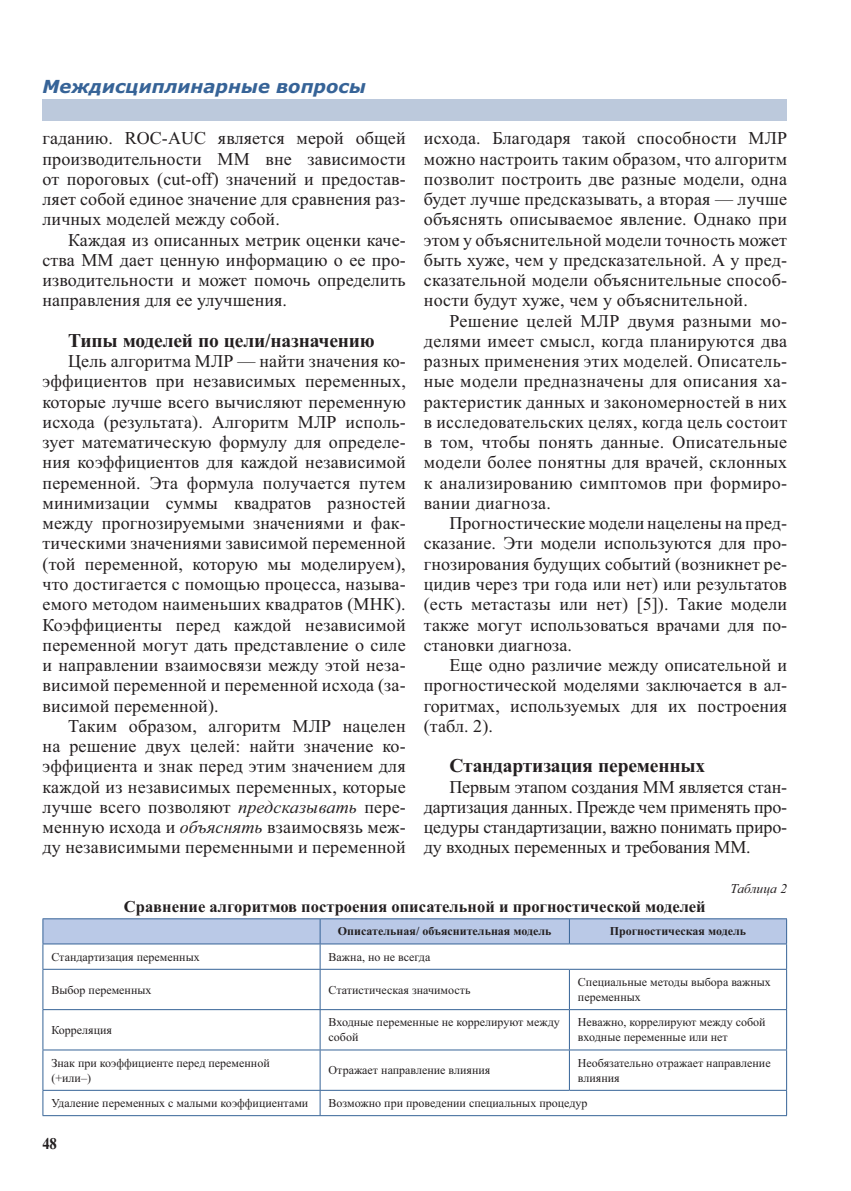
<style>
.page{position:relative;width:851px;height:1191px;background:#fff}
.page>*{position:absolute;margin:0;border:0;box-sizing:border-box;transform-origin:0 0}
.t1{font:700 19.5px "Times New Roman";letter-spacing:-.01em;color:#231f20}
.t2{font:18px/20.2px "Times New Roman";letter-spacing:.005em;color:#231f20;text-align:justify}
.t3{font:italic 700 18px "Verdana";color:#366397}
.t4{font:700 16.5px "Times New Roman";color:#231f20}
.t5{font:700 16.5px "Times New Roman";color:#231f20;scale:.9 1}
.t6{font:italic 13.5px "Times New Roman";color:#231f20}
.t7{font:12px/15px "Times New Roman";color:#231f20}
.t8{font:700 12px "Times New Roman";color:#231f20}
.s1{font-style:italic}
</style>
<div class="page">
<div style="left:43px;top:99px;width:744px;height:21px;background:#bcc9dc"></div>
<hr style="left:43px;top:969px;width:526px;height:1px;background:#366397">
<hr style="left:320px;top:969px;width:1px;height:40px;background:#366397">
<hr style="left:569px;top:969px;width:217px;height:1px;background:#366397">
<hr style="left:569px;top:969px;width:1px;height:40px;background:#366397">
<hr style="left:43px;top:1009px;width:526px;height:1px;background:#366397">
<hr style="left:320px;top:1010px;width:1px;height:39px;background:#366397">
<hr style="left:569px;top:1009px;width:217px;height:1px;background:#366397">
<hr style="left:569px;top:1010px;width:1px;height:39px;background:#366397">
<hr style="left:43px;top:1049px;width:526px;height:1px;background:#366397">
<hr style="left:320px;top:1050px;width:1px;height:40px;background:#366397">
<hr style="left:569px;top:1049px;width:217px;height:1px;background:#366397">
<hr style="left:569px;top:1050px;width:1px;height:40px;background:#366397">
<hr style="left:43px;top:1090px;width:526px;height:1px;background:#366397">
<svg style="left:320px;top:1090px;width:1px;height:25px"></svg>
<hr style="left:569px;top:1090px;width:217px;height:1px;background:#366397">
<svg style="left:43px;top:918px;width:744px;height:51px"></svg>
<hr style="left:43px;top:969px;width:1px;height:40px;background:#366397">
<hr style="left:786px;top:969px;width:1px;height:40px;background:#366397">
<hr style="left:43px;top:1010px;width:1px;height:39px;background:#366397">
<hr style="left:786px;top:1010px;width:1px;height:39px;background:#366397">
<hr style="left:43px;top:1050px;width:1px;height:40px;background:#366397">
<hr style="left:786px;top:1050px;width:1px;height:40px;background:#366397">
<svg style="left:43px;top:1090px;width:1px;height:25px"></svg>
<svg style="left:786px;top:1090px;width:1px;height:25px"></svg>
<hr style="left:43px;top:1115px;width:743px;height:1px;background:#366397">
<p class="t3" style="left:43px;top:80px;width:325px">Междисциплинарные вопросы</p>
<p class="t2" style="left:43px;top:130px;width:365px">гаданию. ROC-AUC является мерой общей производительности ММ вне зависимости от пороговых (cut-off) значений и предостав&shy;ляет собой единое значение для сравнения раз&shy;личных моделей между собой.</p>
<p class="t2" style="left:43px;top:231px;width:365px;text-indent:26px">Каждая из описанных метрик оценки каче&shy;ства ММ дает ценную информацию о ее про&shy;изводительности и может помочь определить направления для ее улучшения.</p>
<p class="t1" style="left:68px;top:334px;width:308px">Типы моделей по цели/назначению</p>
<p class="t2" style="left:43px;top:353px;width:365px;text-indent:26px">Цель алгоритма МЛР — найти значения ко&shy;эффициентов при независимых переменных, которые лучше всего вычисляют переменную исхода (результата). Алгоритм МЛР исполь&shy;зует математическую формулу для определе&shy;ния коэффициентов для каждой независимой переменной. Эта формула получается путем минимизации суммы квадратов разностей между прогнозируемыми значениями и фак&shy;тическими значениями зависимой переменной (той переменной, которую мы моделируем), что достигается с помощью процесса, называ&shy;емого методом наименьших квадратов (МНК).<br>Коэффициенты перед каждой независимой переменной могут дать представление о силе и направлении взаимосвязи между этой неза&shy;висимой переменной и переменной исхода (за&shy;висимой переменной).</p>
<p class="t2" style="left:43px;top:717px;width:365px;text-indent:26px">Таким образом, алгоритм МЛР нацелен на решение двух целей: найти значение ко&shy;эффициента и знак перед этим значением для каждой из независимых переменных, которые лучше всего позволяют <span class="s1">предсказывать</span> пере&shy;менную исхода и <span class="s1">объяснять</span> взаимосвязь меж&shy;ду независимыми переменными и переменной</p>
<p class="t2" style="left:424px;top:130px;width:365px">исхода. Благодаря такой способности МЛР можно настроить таким образом, что алгоритм позволит построить две разные модели, одна будет лучше предсказывать, а вторая — лучше объяснять описываемое явление. Однако при этом у объяснительной модели точность может быть хуже, чем у предсказательной. А у пред&shy;сказательной модели объяснительные способ&shy;ности будут хуже, чем у объяснительной.</p>
<p class="t2" style="left:424px;top:312px;width:365px;text-indent:26px">Решение целей МЛР двумя разными мо&shy;делями имеет смысл, когда планируются два разных применения этих моделей. Описатель&shy;ные модели предназначены для описания ха&shy;рактеристик данных и закономерностей в них в исследовательских целях, когда цель состоит в том, чтобы понять данные. Описательные модели более понятны для врачей, склонных к анализированию симптомов при формиро&shy;вании диагноза.</p>
<p class="t2" style="left:424px;top:515px;width:365px;text-indent:26px">Прогностические модели нацелены на пред&shy;сказание. Эти модели используются для про&shy;гнозирования будущих событий (возникнет ре&shy;цидив через три года или нет) или результатов (есть метастазы или нет) [5]). Такие модели также могут использоваться врачами для по&shy;становки диагноза.</p>
<p class="t2" style="left:424px;top:656px;width:365px;text-indent:26px">Еще одно различие между описательной и прогностической моделями заключается в ал&shy;горитмах, используемых для их построения (табл. 2).</p>
<p class="t1" style="left:449px;top:759px;width:257px">Стандартизация переменных</p>
<p class="t2" style="left:424px;top:778px;width:365px;text-indent:26px">Первым этапом создания ММ является стан&shy;дартизация данных. Прежде чем применять про&shy;цедуры стандартизации, важно понимать приро&shy;ду входных переменных и требования ММ.</p>
<p class="t6" style="left:730px;top:883px;width:58px">Таблица 2</p>
<p class="t4" style="left:124px;top:901px;width:583px">Сравнение алгоритмов построения описательной и прогностической моделей</p>
<p class="t8" style="left:338px;top:927px;width:215px">Описательная/ объяснительная модель</p>
<p class="t8" style="left:609px;top:927px;width:138px">Прогностическая модель</p>
<p class="t7" style="left:51px;top:950px;width:150px">Стандартизация переменных</p>
<p class="t7" style="left:328px;top:950px;width:103px">Важна, но не всегда</p>
<p class="t7" style="left:51px;top:983px;width:102px">Выбор переменных</p>
<p class="t7" style="left:328px;top:983px;width:143px">Статистическая значимость</p>
<p class="t7" style="left:578px;top:975px;width:194px">Специальные методы выбора важных переменных</p>
<p class="t7" style="left:51px;top:1023px;width:62px">Корреляция</p>
<p class="t7" style="left:328px;top:1016px;width:233px">Входные переменные не коррелируют между собой</p>
<p class="t7" style="left:578px;top:1016px;width:189px">Неважно, коррелируют между собой входные переменные или нет</p>
<p class="t7" style="left:51px;top:1056px;width:220px">Знак при коэффициенте перед переменной (+или–)</p>
<p class="t7" style="left:328px;top:1064px;width:163px">Отражает направление влияния</p>
<p class="t7" style="left:578px;top:1056px;width:194px">Необязательно отражает направление влияния</p>
<p class="t7" style="left:51px;top:1096px;width:258px">Удаление переменных с малыми коэффициентами</p>
<p class="t7" style="left:328px;top:1096px;width:260px">Возможно при проведении специальных процедур</p>
<p class="t5" style="left:43px;top:1137px;width:18px">48</p>
</div>
